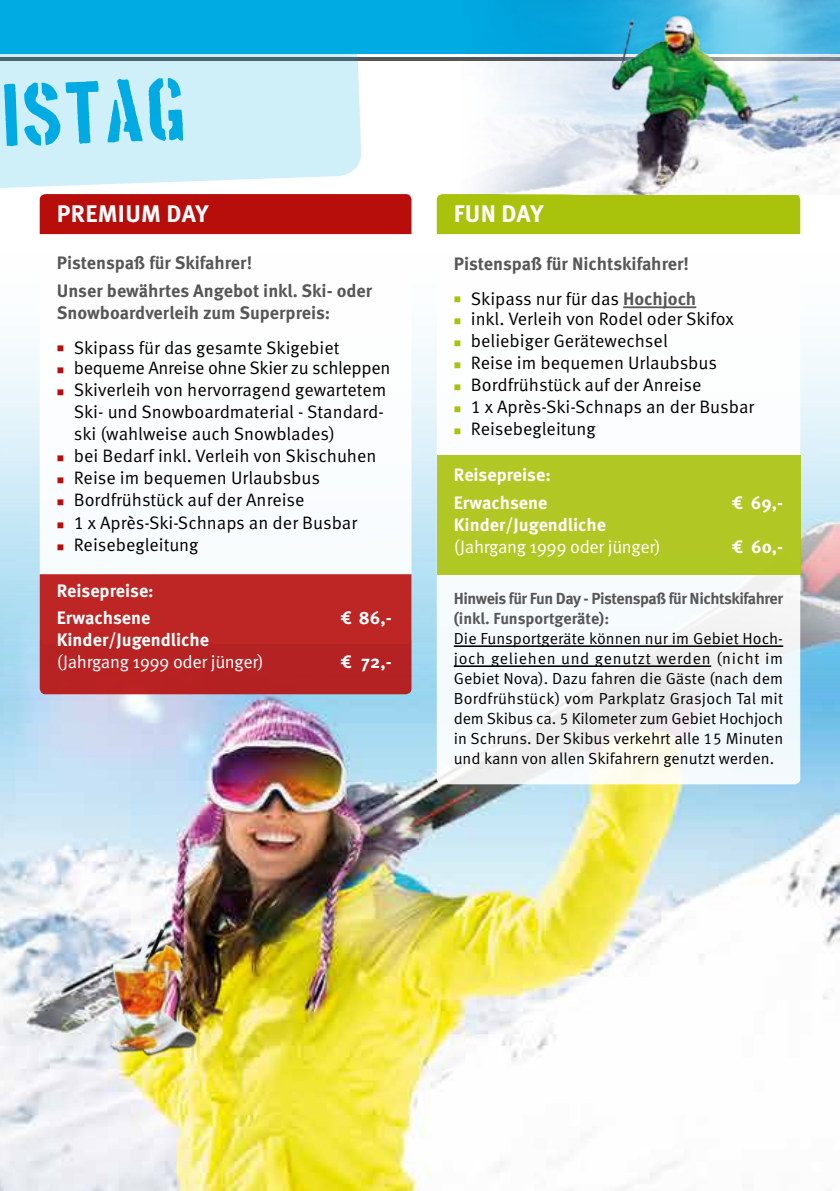
<style>
.page{position:relative;width:840px;height:1191px;background:#fff}
.page>*{position:absolute;margin:0;border:0;box-sizing:border-box;transform-origin:0 0}
.t1{font:70px "Boston Traffic";color:#00aae3}
.t2{font:700 24px "Meta OT";letter-spacing:.01em;color:#fff}
.t3{font:18px/22px "Meta OT Norm";color:#000}
.t4{font:700 18px/27.6px "Meta OT";color:#575756}
.t5{font:700 18px/27.6px "Meta OT";color:#fff}
.t6{font:18px "Meta OT Norm";letter-spacing:-.02em;color:#fff}
.t7{font:18px "Meta OT Norm";letter-spacing:-.02em;color:#000}
.t8{font:16px/20px "Meta OT Norm";color:#000;text-align:justify}
.t9{font:700 16px/20px "Meta OT";letter-spacing:-.025em;color:#575756}
.s1{color:#b70e0c}
.s2{color:#a9c30c}
.s3{font-family:"Meta OT";font-weight:700;color:#575756}
</style>
<div class="page">
<div style="left:0;top:0;width:839px;height:54px;background:#00aae3"></div>
<hr style="left:0;top:57px;width:839px;height:4px;background:#575756">
<svg style="left:0;top:54px;width:361px;height:159px;background:#d0ecf5"></svg>
<img style="left:0;top:218px;width:839px;height:973px">
<div style="left:436px;top:218px;width:363px;height:566px;background:#fff;border-radius:6px"></div>
<div style="left:436px;top:194px;width:363px;height:40px;background:#a9c30c"></div>
<div style="left:436px;top:455px;width:363px;height:119px;background:#b1c824"></div>
<hr style="left:622px;top:306px;width:74px;height:2px;background:#575756">
<hr style="left:453px;top:645px;width:329px;height:2px;background:#000">
<hr style="left:453px;top:665px;width:257px;height:2px;background:#000">
<img style="left:86px;top:916px;width:120px;height:145px">
<div style="left:40px;top:218px;width:371px;height:426px;background:#fff;border-radius:6px"></div>
<div style="left:40px;top:194px;width:371px;height:40px;background:#b70e0c"></div>
<svg style="left:40px;top:574px;width:371px;height:120px;background:#ba2423"></svg>
<img style="left:480px;top:0;width:359px;height:194px">
<h1 class="t1" style="left:3px;top:83px;width:186px;rotate:-2deg">istag</h1>
<h2 class="t2" style="left:57px;top:198px;width:153px">PREMIUM DAY</h2>
<p class="t4" style="left:57px;top:249px;width:317px">Pistenspaß für Skifahrer!<br>Unser bewährtes Angebot inkl. Ski- oder</p>
<p class="t4" style="left:57px;top:299px;width:275px">Snowboardverleih zum Superpreis:</p>
<p class="t3" style="left:57px;top:337px;width:284px"><span class="s1">■</span> Skipass für das gesamte Skigebiet</p>
<p class="t7" style="left:57px;top:357px;width:335px"><span class="s1">■</span> bequeme Anreise ohne Skier zu schleppen</p>
<p class="t3" style="left:74px;top:379px;width:314px;text-indent:-17px"><span class="s1">■</span> Skiverleih von hervorragend gewartetem<br>Ski- und Snowboardmaterial - Standard&shy;ski (wahlweise auch Snowblades)</p>
<p class="t3" style="left:57px;top:445px;width:321px"><span class="s1">■</span> bei Bedarf inkl. Verleih von Skischuhen</p>
<p class="t3" style="left:57px;top:467px;width:265px"><span class="s1">■</span> Reise im bequemen Urlaubsbus</p>
<p class="t3" style="left:57px;top:489px;width:249px"><span class="s1">■</span> Bordfrühstück auf der Anreise</p>
<p class="t3" style="left:57px;top:511px;width:302px"><span class="s1">■</span> 1 x Après-Ski-Schnaps an der Busbar</p>
<p class="t3" style="left:57px;top:533px;width:143px"><span class="s1">■</span> Reisebegleitung</p>
<p class="t5" style="left:57px;top:576px;width:98px">Reisepreise:<br>Erwachsene</p>
<p class="t5" style="left:340px;top:604px;width:53px">€ 86,-</p>
<p class="t5" style="left:57px;top:626px;width:154px">Kinder/Jugendliche</p>
<p class="t6" style="left:57px;top:651px;width:208px">(Jahrgang 1999 oder jünger)</p>
<p class="t5" style="left:340px;top:648px;width:53px">€ 72,-</p>
<h2 class="t2" style="left:453px;top:199px;width:91px">FUN DAY</h2>
<p class="t4" style="left:453px;top:250px;width:236px">Pistenspaß für Nichtskifahrer!</p>
<p class="t3" style="left:453px;top:288px;width:244px"><span class="s2">■</span> Skipass nur für das <span class="s3">Hochjoch</span></p>
<p class="t3" style="left:453px;top:308px;width:281px"><span class="s2">■</span> inkl. Verleih von Rodel oder Skifox</p>
<p class="t3" style="left:453px;top:330px;width:215px"><span class="s2">■</span> beliebiger Gerätewechsel</p>
<p class="t3" style="left:453px;top:352px;width:265px"><span class="s2">■</span> Reise im bequemen Urlaubsbus</p>
<p class="t3" style="left:453px;top:374px;width:249px"><span class="s2">■</span> Bordfrühstück auf der Anreise</p>
<p class="t3" style="left:453px;top:396px;width:302px"><span class="s2">■</span> 1 x Après-Ski-Schnaps an der Busbar</p>
<p class="t3" style="left:453px;top:418px;width:143px"><span class="s2">■</span> Reisebegleitung</p>
<p class="t5" style="left:453px;top:461px;width:98px">Reisepreise:<br>Erwachsene</p>
<p class="t5" style="left:731px;top:489px;width:53px">€ 69,-</p>
<p class="t5" style="left:453px;top:511px;width:154px">Kinder/Jugendliche</p>
<p class="t6" style="left:453px;top:536px;width:208px">(Jahrgang 1999 oder jünger)</p>
<p class="t5" style="left:731px;top:533px;width:53px">€ 60,-</p>
<p class="t9" style="left:453px;top:589px;width:330px">Hinweis für Fun Day - Pistenspaß für Nichtskifahrer (inkl. Funsportgeräte):</p>
<p class="t8" style="left:453px;top:629px;width:331px">Die Funsportgeräte können nur im Gebiet Hoch&shy;joch geliehen und genutzt werden (nicht im Gebiet Nova). Dazu fahren die Gäste (nach dem Bordfrühstück) vom Parkplatz Grasjoch Tal mit dem Skibus ca. 5 Kilometer zum Gebiet Hochjoch in Schruns. Der Skibus verkehrt alle 15 Minuten und kann von allen Skifahrern genutzt werden.</p>
</div>
